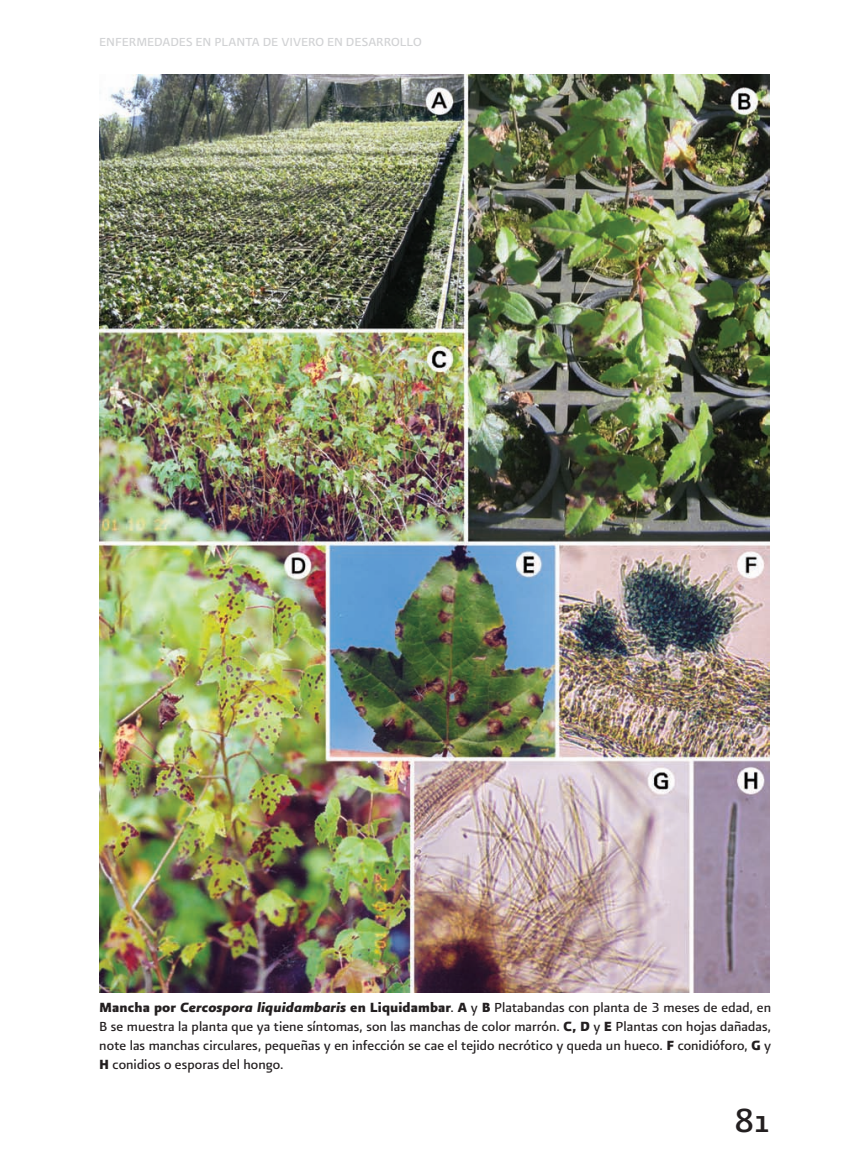
<style>
.page{position:relative;width:844px;height:1166px;background:#fff}
.page>*{position:absolute;margin:0;border:0;box-sizing:border-box;transform-origin:0 0}
.t1{font:40.25px "Presidencia Base CC";color:#231f20}
.t2{font:15.75px/18.9px "Presidencia Base";letter-spacing:.005em;color:#231f20;text-align:justify}
.t3{font:14px "Presidencia Base";color:#d1d2d4}
.s1{font-family:"Presidencia Fuerte"}
.s2{font-family:"Presidencia Fuerte CC";font-style:italic}
</style>
<div class="page">
<img style="left:99px;top:74px;width:670px;height:918px">
<p class="t3" style="left:99px;top:34px;width:324px">ENFERMEDADES EN PLANTA DE VIVERO EN DESARROLLO</p>
<p class="t2" style="left:99px;top:998px;width:673px"><span class="s1">Mancha por</span> <span class="s2">Cercospora liquidambaris</span> <span class="s1">en Liquidambar</span>. <span class="s1">A</span> y <span class="s1">B</span> Platabandas con planta de 3 meses de edad, en B se muestra la planta que ya tiene síntomas, son las manchas de color marrón. <span class="s1">C, D</span> y <span class="s1">E</span> Plantas con hojas dañadas, note las manchas circulares, pequeñas y en infección se cae el tejido necrótico y queda un hueco. <span class="s1">F</span> conidióforo, <span class="s1">G</span> y <span class="s1">H</span> conidios o esporas del hongo.</p>
<h1 class="t1" style="left:734px;top:1097px;width:37px">81</h1>
</div>
